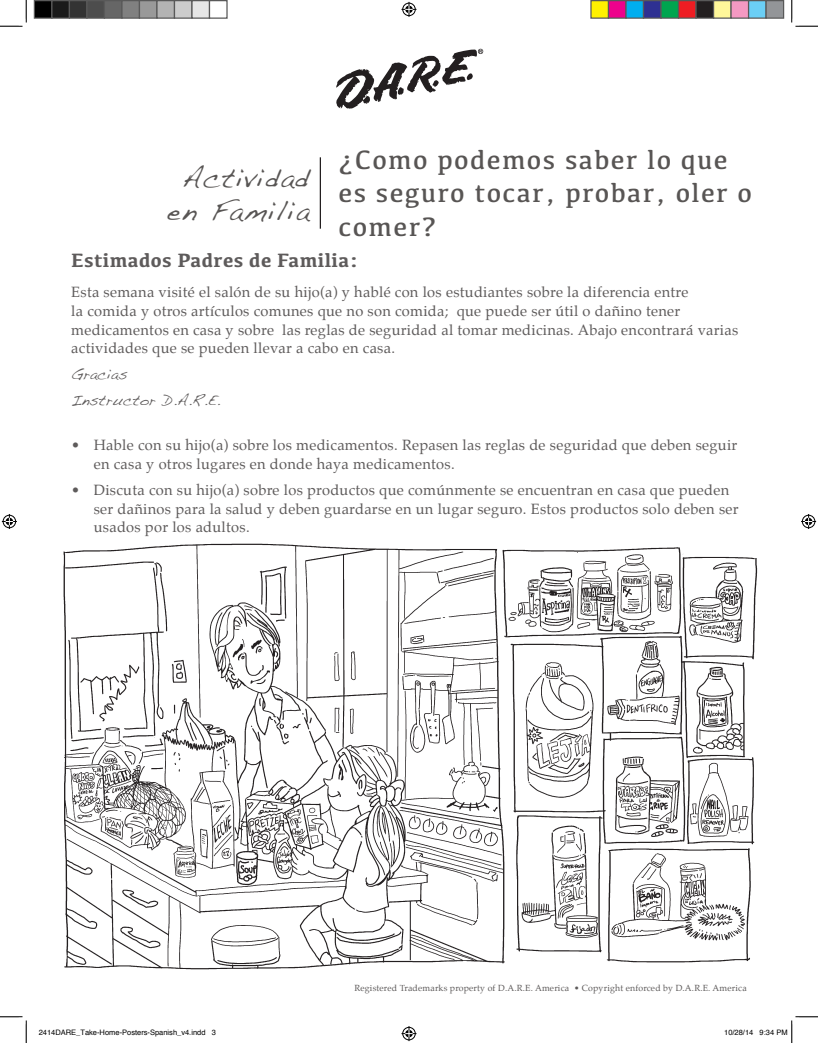
<style>
.page{position:relative;width:818px;height:1043px;background:#fff}
.page>*{position:absolute;margin:0;border:0;box-sizing:border-box;transform-origin:0 0}
.Header_1{font:27.5px/33.8px "Kefa";letter-spacing:.05em;color:#585554}
.Header_1-2{font:27.5px/33.8px "Handwriting Dakota";letter-spacing:.05em;color:#585554;text-align:center}
.SubHead{font:700 20px "Kefa";letter-spacing:.02em;color:#5e5b5b}
.BODY{font:14.62px/18.8px "Palatino";letter-spacing:.02em;color:#5e5b5b}
.BODY-2{font:14.62px "Handwriting Dakota";letter-spacing:.02em;color:#5e5b5b}
.t1{font:8.75px "Palatino";letter-spacing:.02em;color:#5e5b5b}
.t2{font:7.5px "Helvetica";color:#000}
</style>
<div class="page">
<img style="left:63px;top:543px;width:695px;height:427px">
<svg style="left:336px;top:49px;width:147px;height:60px"></svg>
<hr style="left:320px;top:157px;width:1px;height:72px;background:#231f20">
<svg style="left:0;top:0;width:27px;height:27px"></svg>
<svg style="left:0;top:1016px;width:27px;height:26px"></svg>
<svg style="left:791px;top:0;width:27px;height:27px"></svg>
<svg style="left:401px;top:2px;width:15px;height:15px"></svg>
<svg style="left:401px;top:1026px;width:15px;height:15px"></svg>
<svg style="left:2px;top:514px;width:15px;height:15px"></svg>
<svg style="left:801px;top:514px;width:15px;height:15px"></svg>
<div style="left:34px;top:1px;width:18px;height:17px;background:#000"></div>
<div style="left:34px;top:0;width:18px;height:19px;border:1px solid #595959"></div>
<div style="left:52px;top:1px;width:17px;height:17px;background:#1a1a1a"></div>
<div style="left:51px;top:0;width:19px;height:19px;border:1px solid #595959"></div>
<div style="left:69px;top:1px;width:18px;height:17px;background:#333"></div>
<div style="left:69px;top:0;width:19px;height:19px;border:1px solid #595959"></div>
<div style="left:87px;top:1px;width:17px;height:17px;background:#4d4d4d"></div>
<div style="left:86px;top:0;width:19px;height:19px;border:1px solid #595959"></div>
<div style="left:104px;top:1px;width:18px;height:17px;background:#666"></div>
<div style="left:104px;top:0;width:18px;height:19px;border:1px solid #595959"></div>
<div style="left:122px;top:1px;width:17px;height:17px;background:#808080"></div>
<div style="left:121px;top:0;width:19px;height:19px;border:1px solid #595959"></div>
<div style="left:139px;top:1px;width:18px;height:17px;background:#999"></div>
<div style="left:139px;top:0;width:19px;height:19px;border:1px solid #595959"></div>
<div style="left:157px;top:1px;width:17px;height:17px;background:#b3b3b3"></div>
<div style="left:156px;top:0;width:19px;height:19px;border:1px solid #595959"></div>
<div style="left:174px;top:1px;width:18px;height:17px;background:#ccc"></div>
<div style="left:174px;top:0;width:18px;height:19px;border:1px solid #595959"></div>
<div style="left:192px;top:1px;width:17px;height:17px;background:#e6e6e6"></div>
<div style="left:191px;top:0;width:19px;height:19px;border:1px solid #595959"></div>
<div style="left:209px;top:0;width:19px;height:19px;border:1px solid #595959"></div>
<div style="left:591px;top:1px;width:17px;height:17px;background:#fff101"></div>
<div style="left:590px;top:0;width:19px;height:19px;border:1px solid #595959"></div>
<div style="left:608px;top:1px;width:18px;height:17px;background:#ed028c"></div>
<div style="left:608px;top:0;width:18px;height:19px;border:1px solid #595959"></div>
<div style="left:626px;top:1px;width:17px;height:17px;background:#00aeef"></div>
<div style="left:625px;top:0;width:19px;height:19px;border:1px solid #595959"></div>
<div style="left:643px;top:1px;width:18px;height:17px;background:#2e3092"></div>
<div style="left:642px;top:0;width:19px;height:19px;border:1px solid #595959"></div>
<div style="left:661px;top:1px;width:17px;height:17px;background:#00a54f"></div>
<div style="left:660px;top:0;width:19px;height:19px;border:1px solid #595959"></div>
<div style="left:678px;top:1px;width:18px;height:17px;background:#ee1d23"></div>
<div style="left:678px;top:0;width:18px;height:19px;border:1px solid #595959"></div>
<div style="left:696px;top:1px;width:17px;height:17px;background:#231f20"></div>
<div style="left:695px;top:0;width:19px;height:19px;border:1px solid #595959"></div>
<div style="left:713px;top:1px;width:18px;height:17px;background:#fff79a"></div>
<div style="left:712px;top:0;width:19px;height:19px;border:1px solid #595959"></div>
<div style="left:731px;top:1px;width:17px;height:17px;background:#f499c2"></div>
<div style="left:730px;top:0;width:19px;height:19px;border:1px solid #595959"></div>
<div style="left:748px;top:1px;width:18px;height:17px;background:#6bcff6"></div>
<div style="left:748px;top:0;width:18px;height:19px;border:1px solid #595959"></div>
<div style="left:766px;top:1px;width:17px;height:17px;background:#939598"></div>
<div style="left:765px;top:0;width:19px;height:19px;border:1px solid #595959"></div>
<svg style="left:791px;top:1016px;width:27px;height:26px"></svg>
<p class="Header_1-2" style="left:167px;top:160px;width:143px">Actividad en Familia</p>
<p class="Header_1" style="left:338px;top:142px;width:415px">¿Como podemos saber lo que es seguro tocar, probar, oler o comer?</p>
<p class="SubHead" style="left:71px;top:247px;width:289px">Estimados Padres de Familia:</p>
<p class="BODY" style="left:71px;top:283px;width:668px">Esta semana visité el salón de su hijo(a) y hablé con los estudiantes sobre la diferencia entre<br>la comida y otros artículos comunes que no son comida; que puede ser útil o dañino tener medicamentos en casa y sobre las reglas de seguridad al tomar medicinas. Abajo encontrará varias actividades que se pueden llevar a cabo en casa.</p>
<p class="BODY-2" style="left:71px;top:366px;width:58px">Gracias</p>
<p class="BODY-2" style="left:71px;top:392px;width:150px">Instructor D.A.R.E.</p>
<p class="BODY" style="left:94px;top:435px;width:645px;text-indent:-22px">• Hable con su hijo(a) sobre los medicamentos. Repasen las reglas de seguridad que deben seguir en casa y otros lugares en donde haya medicamentos.</p>
<p class="BODY" style="left:94px;top:480px;width:646px;text-indent:-22px">• Discuta con su hijo(a) sobre los productos que comúnmente se encuentran en casa que pueden ser dañinos para la salud y deben guardarse en un lugar seguro. Estos productos solo deben ser usados por los adultos.</p>
<p class="t1" style="left:354px;top:980px;width:393px">Registered Trademarks property of D.A.R.E. America • Copyright enforced by D.A.R.E. America</p>
<p class="t2" style="left:39px;top:1027px;width:179px">2414DARE_Take-Home-Posters-Spanish_v4.indd 3</p>
<p class="t2" style="left:724px;top:1027px;width:65px">10/28/14 9:34 PM</p>
</div>
